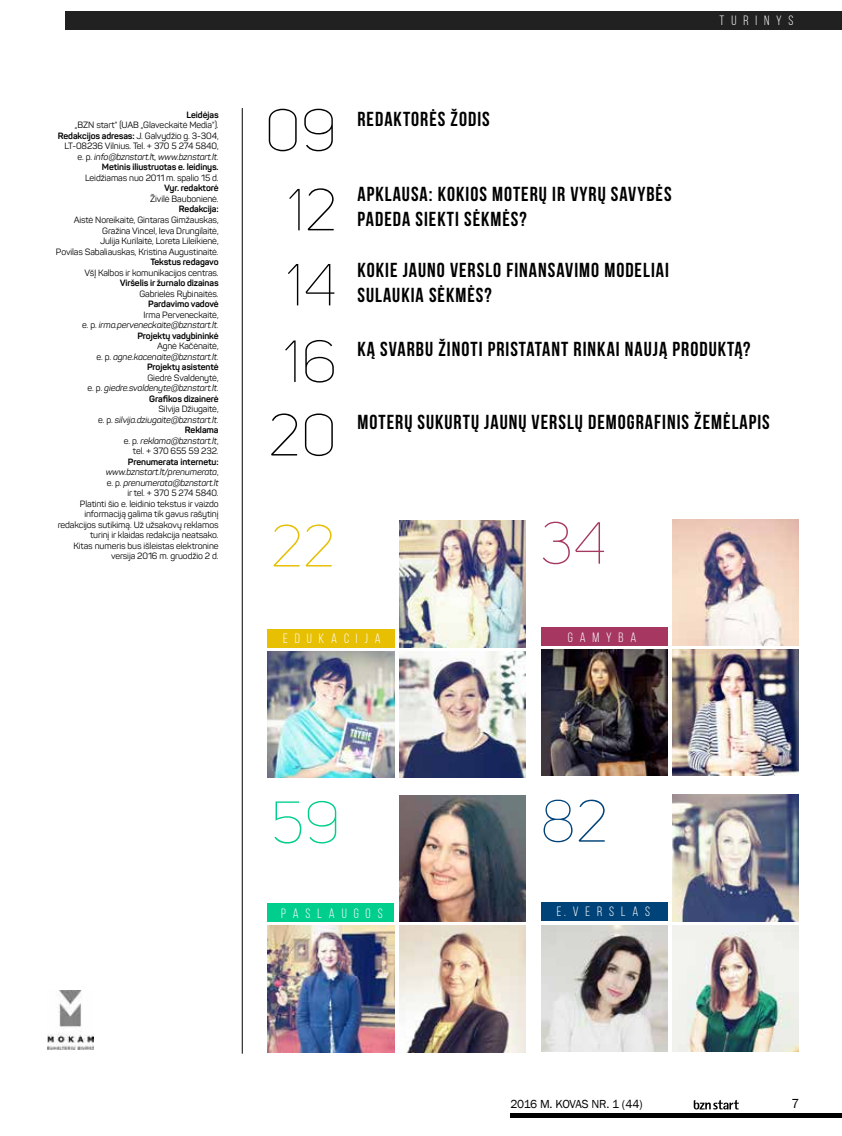
<style>
.page{position:relative;width:842px;height:1136px;background:#fff}
.page>*{position:absolute;margin:0;border:0;box-sizing:border-box;transform-origin:0 0}
.t1{font:58.5px "Uni Sans Thin CAPS";color:#000}
.t2{font:58.5px "Uni Sans Thin CAPS";color:#e7bf03}
.t3{font:58.5px "Uni Sans Thin CAPS";color:#a53761}
.t4{font:58.5px "Uni Sans Thin CAPS";color:#00ce8c}
.t5{font:58.5px "Uni Sans Thin CAPS";color:#004379}
.t6{font:700 20.25px/24.3px "Bebas Neue";letter-spacing:.05em;color:#000}
.t7{font:13.5px "Bebas Neue";letter-spacing:.51em;color:#fff}
.t8{font:13.5px "Franklin Gothic";color:#000}
.t9{font:12px "Franklin Gothic";letter-spacing:-.03em;color:#000}
.t10{font:9px/10.5px "Panton";letter-spacing:-.01em;color:#000;text-align:right}
.t11{font:italic 9px/10.5px "Panton";letter-spacing:-.01em;color:#000;text-align:right}
.t12{font:700 9px "Panton";letter-spacing:-.01em;color:#000}
.s1{font-weight:700}
.s2{font-style:italic}
.s3{font-style:normal}
.s4{font-weight:700;font-style:normal}
</style>
<div class="page">
<svg style="left:694px;top:1099px;width:45px;height:10px"></svg>
<hr style="left:510px;top:1113px;width:332px;height:4px;background:#000">
<img style="left:541px;top:649px;width:126px;height:126px">
<img style="left:672px;top:519px;width:126px;height:126px">
<img style="left:672px;top:649px;width:126px;height:126px">
<img style="left:48px;top:990px;width:45px;height:58px">
<hr style="left:242px;top:108px;width:1px;height:945px;background:#000">
<div style="left:66px;top:11px;width:776px;height:18px;background:#212121"></div>
<img style="left:268px;top:651px;width:126px;height:126px">
<img style="left:399px;top:520px;width:126px;height:127px">
<img style="left:399px;top:651px;width:126px;height:126px">
<img style="left:268px;top:925px;width:126px;height:126px">
<img style="left:399px;top:795px;width:126px;height:126px">
<img style="left:399px;top:925px;width:126px;height:126px">
<img style="left:541px;top:925px;width:126px;height:126px">
<img style="left:672px;top:794px;width:126px;height:127px">
<img style="left:672px;top:925px;width:126px;height:126px">
<div style="left:541px;top:627px;width:127px;height:18px;background:#a53761"></div>
<div style="left:268px;top:629px;width:127px;height:18px;background:#e7bf03"></div>
<div style="left:541px;top:901px;width:127px;height:19px;background:#004379"></div>
<div style="left:267px;top:903px;width:127px;height:18px;background:#00ce8c"></div>
<p class="t12" style="left:187px;top:109px;width:34px">Leidėjas</p>
<p class="t10" style="left:58px;top:120px;width:162px">„BZN start“ (UAB „Glaveckaitė Media“).<br><span class="s1">Redakcijos adresas:</span> J. Galvydžio g. 3-304, LT-08236 Vilnius. Tel. + 370 5 274 5840, e. p. <span class="s2">info@bznstart.l</span>t, <span class="s2">www.bznstart.lt</span>.<br><span class="s1">Metinis iliustruotas e. leidinys.</span></p>
<p class="t10" style="left:85px;top:172px;width:135px">Leidžiamas nuo 2011 m. spalio 15 d.</p>
<p class="t12" style="left:164px;top:183px;width:56px">Vyr. redaktorė</p>
<p class="t10" style="left:150px;top:193px;width:70px">Živilė Baubonienė.</p>
<p class="t12" style="left:179px;top:204px;width:41px">Redakcija:</p>
<p class="t10" style="left:56px;top:214px;width:164px">Aistė Noreikaitė, Gintaras Gimžauskas, Gražina Vincel, Ieva Drungilaitė,<br>Julija Kurilaitė, Loreta Lileikienė,<br>Povilas Sabaliauskas, Kristina Augustinaitė.</p>
<p class="t12" style="left:150px;top:256px;width:70px">Tekstus redagavo</p>
<p class="t10" style="left:85px;top:267px;width:135px">VšĮ Kalbos ir komunikacijos centras.</p>
<p class="t12" style="left:120px;top:277px;width:100px">Viršelis ir žurnalo dizainas</p>
<p class="t10" style="left:139px;top:288px;width:81px">Gabrielės Rybinaitės.</p>
<p class="t12" style="left:148px;top:298px;width:72px">Pardavimo vadovė</p>
<p class="t11" style="left:82px;top:309px;width:138px"><span class="s3">Irma Perveneckaitė,<br>e. p.</span> irma.perveneckaite@bznstart.lt<span class="s3">.<br></span><span class="s4">Projektų vadybininkė</span></p>
<p class="t11" style="left:97px;top:340px;width:124px"><span class="s3">Agnė Kačėnaitė,<br>e. p.</span> agne.kacenaite@bznstart.lt<span class="s3">.<br></span><span class="s4">Projektų asistentė</span></p>
<p class="t11" style="left:88px;top:372px;width:132px"><span class="s3">Giedrė Svaldenytė,<br>e. p.</span> giedre.svaldenyte@bznstart.lt<span class="s3">.<br></span><span class="s4">Grafikos dizainerė</span></p>
<p class="t11" style="left:98px;top:403px;width:122px"><span class="s3">Silvija Džiugaitė,<br>e. p.</span> silvija.dziugaite@bznstart.lt<span class="s3">.<br></span><span class="s4">Reklama<br></span><span class="s3">e. p.</span> reklama@bznstart.lt<span class="s3">,<br>tel. + 370 655 59 232.</span></p>
<p class="t10" style="left:58px;top:456px;width:162px"><span class="s1">Prenumerata internetu: </span><span class="s2">www.bznstart.lt/prenumerata</span>,<br>e. p. <span class="s2">prenumerata@bznstart.lt<br></span>ir tel. + 370 5 274 5840.<br>Platinti šio e. leidinio tekstus ir vaizdo informaciją galima tik gavus rašytinį redakcijos sutikimą. Už užsakovų reklamos turinį ir klaidas redakcija neatsako.<br>Kitas numeris bus išleistas elektronine versija 2016 m. gruodžio 2 d.</p>
<h1 class="t1" style="left:264px;top:97px;width:74px">09</h1>
<h2 class="t6" style="left:357px;top:107px;width:134px">REDAKTORĖS ŽODIS</h2>
<h1 class="t1" style="left:288px;top:176px;width:51px">12</h1>
<h2 class="t6" style="left:357px;top:182px;width:316px">APKLAUSA: KOKIOS MOTERŲ IR VYRŲ SAVYBĖS<br>PADEDA SIEKTI SĖKMĖS?</h2>
<h1 class="t1" style="left:287px;top:251px;width:52px">14</h1>
<h2 class="t6" style="left:357px;top:258px;width:313px">KOKIE JAUNO VERSLO FINANSAVIMO MODELIAI<br>SULAUKIA SĖKMĖS?</h2>
<h3 class="t7" style="left:720px;top:13px;width:75px">TURINYS</h3>
<h1 class="t1" style="left:284px;top:328px;width:55px">16</h1>
<h2 class="t6" style="left:357px;top:336px;width:394px">KĄ SVARBU ŽINOTI PRISTATANT RINKAI NAUJĄ PRODUKTĄ?</h2>
<h1 class="t1" style="left:268px;top:401px;width:70px">20</h1>
<h2 class="t6" style="left:357px;top:410px;width:414px">MOTERŲ SUKURTŲ JAUNŲ VERSLŲ DEMOGRAFINIS ŽEMĖLAPIS</h2>
<h1 class="t2" style="left:271px;top:512px;width:66px">22</h1>
<h1 class="t3" style="left:540px;top:509px;width:68px">34</h1>
<h3 class="t7" style="left:283px;top:631px;width:99px">EDUKACIJA</h3>
<h3 class="t7" style="left:568px;top:629px;width:70px">GAMYBA</h3>
<h1 class="t4" style="left:271px;top:789px;width:71px">59</h1>
<h1 class="t5" style="left:540px;top:787px;width:70px">82</h1>
<h3 class="t7" style="left:281px;top:905px;width:103px">PASLAUGOS</h3>
<h3 class="t7" style="left:557px;top:904px;width:95px">E.VERSLAS</h3>
<h3 class="t9" style="left:510px;top:1096px;width:134px">2016 M. KOVAS NR. 1 (44)</h3>
<h3 class="t8" style="left:791px;top:1094px;width:9px">7</h3>
</div>
